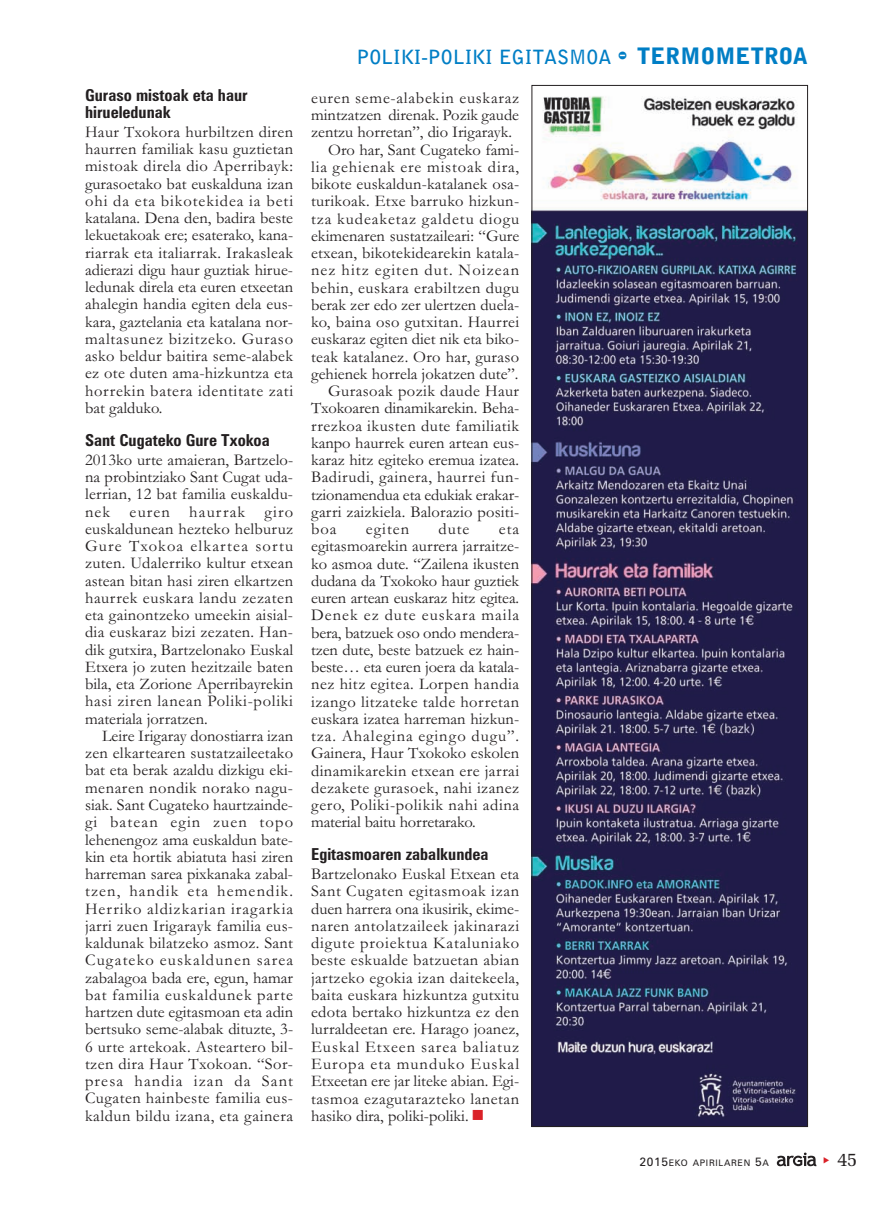
<style>
.page{position:relative;width:893px;height:1212px;background:#fff}
.page>*{position:absolute;margin:0;border:0;box-sizing:border-box;transform-origin:0 0}
.t1{font:700 19.5px "Bell Gothic Std";color:#007ec5}
.t2{font:19.5px "Memoir";color:#231f20}
.t3{font:16.5px/17.2px "Garamond";letter-spacing:.015em;color:#231f20;text-align:justify}
.t4{font:700 condensed 16.5px/17.2px "Zurich BT";color:#231f20}
.t5{font:16.5px "Garamond";letter-spacing:-.01em;color:#231f20}
.t6{font:16.5px "Garamond";letter-spacing:-.005em;color:#231f20}
.t7{font:16.5px "Garamond";letter-spacing:.045em;color:#231f20}
.t8{font:16.5px "Garamond";letter-spacing:.05em;color:#231f20}
.t9{font:16.5px "Garamond";letter-spacing:.055em;color:#231f20}
.t10{font:16.5px "Garamond";letter-spacing:.07em;color:#231f20}
.t11{font:9px "Zurich BT";letter-spacing:.075em;color:#231f20}
.s1{font-family:"Bodiac";font-weight:400;font-size:22.5px}
.s2{font-weight:900;font-size:22.5px}
.s3{color:#da2128}
.s4{font-size:12px}
</style>
<div class="page">
<svg style="left:777px;top:1152px;width:39px;height:14px"></svg>
<img style="left:533px;top:96px;width:273px;height:1029px">
<p class="t4" style="left:85px;top:88px;width:164px">Guraso mistoak eta haur hirueledunak</p>
<p class="t3" style="left:85px;top:125px;width:210px">Haur Txokora hurbiltzen diren haurren familiak kasu guztietan mistoak direla dio Aperribayk: gurasoetako bat euskalduna izan ohi da eta bikotekidea ia beti katalana. Dena den, badira beste lekuetakoak ere; esaterako, kana&shy;riarrak eta italiarrak. Irakasleak adierazi digu haur guztiak hirue&shy;ledunak direla eta euren etxeetan ahalegin handia egiten dela eus&shy;kara, gaztelania eta katalana nor&shy;maltasunez bizitzeko. Guraso asko beldur baitira seme-alabek ez ote duten ama-hizkuntza eta horrekin batera identitate zati bat galduko.</p>
<p class="t4" style="left:85px;top:433px;width:186px">Sant Cugateko Gure Txokoa</p>
<p class="t3" style="left:85px;top:453px;width:210px">2013ko urte amaieran, Bartzelo&shy;na probintziako Sant Cugat uda&shy;lerrian, 12 bat familia euskaldu&shy;nek euren haurrak giro euskaldunean hezteko helburuz Gure Txokoa elkartea sortu zuten. Udalerriko kultur etxean astean bitan hasi ziren elkartzen haurrek euskara landu zezaten eta gainontzeko umeekin aisial&shy;dia euskaraz bizi zezaten. Han&shy;dik gutxira, Bartzelonako Euskal Etxera jo zuten hezitzaile baten bila, eta Zorione Aperribayrekin hasi ziren lanean Poliki-poliki materiala jorratzen.</p>
<p class="t3" style="left:85px;top:729px;width:210px;text-indent:17px">Leire Irigaray donostiarra izan zen elkartearen sustatzaileetako bat eta berak azaldu dizkigu eki&shy;menaren nondik norako nagu&shy;siak. Sant Cugateko haurtzainde&shy;gi batean egin zuen topo lehenengoz ama euskaldun bate&shy;kin eta hortik abiatuta hasi ziren harreman sarea pixkanaka zabal&shy;tzen, handik eta hemendik.<br>Herriko aldizkarian iragarkia jarri zuen Irigarayk familia eus&shy;kaldunak bilatzeko asmoz. Sant Cugateko euskaldunen sarea zabalagoa bada ere, egun, hamar bat familia euskaldunek parte hartzen dute egitasmoan eta adin bertsuko seme-alabak dituzte, 3- 6 urte artekoak. Asteartero bil&shy;tzen dira Haur Txokoan. “Sor&shy;presa handia izan da Sant Cugaten hainbeste familia eus&shy;kaldun bildu izana, eta gainera</p>
<p class="t1" style="left:356px;top:46px;width:453px">POLIKI-POLIKI EGITASMOA <span class="s1">-</span> <span class="s2">TERMOMETROA</span></p>
<p class="t7" style="left:311px;top:92px;width:210px">euren seme-alabekin euskaraz</p>
<p class="t3" style="left:311px;top:108px;width:210px">mintzatzen direnak. Pozik gaude</p>
<p class="t3" style="left:311px;top:125px;width:202px">zentzu horretan”, dio Irigarayk.</p>
<p class="t3" style="left:328px;top:143px;width:193px">Oro har, Sant Cugateko fami-</p>
<p class="t8" style="left:311px;top:161px;width:210px">lia gehienak ere mistoak dira,</p>
<p class="t3" style="left:311px;top:177px;width:210px">bikote euskaldun-katalanek osa-</p>
<p class="t3" style="left:311px;top:194px;width:210px">turikoak. Etxe barruko hizkun-</p>
<p class="t9" style="left:311px;top:213px;width:210px">tza kudeaketaz galdetu diogu</p>
<p class="t3" style="left:311px;top:229px;width:210px">ekimenaren sustatzaileari: “Gure</p>
<p class="t3" style="left:311px;top:246px;width:210px">etxean, bikotekidearekin katala-</p>
<p class="t10" style="left:311px;top:265px;width:210px">nez hitz egiten dut. Noizean</p>
<p class="t3" style="left:311px;top:281px;width:210px">behin, euskara erabiltzen dugu</p>
<p class="t3" style="left:311px;top:298px;width:210px">berak zer edo zer ulertzen duela-</p>
<p class="t3" style="left:311px;top:315px;width:210px">ko, baina oso gutxitan. Haurrei</p>
<p class="t3" style="left:311px;top:332px;width:210px">euskaraz egiten diet nik eta biko-</p>
<p class="t3" style="left:311px;top:350px;width:210px">teak katalanez. Oro har, guraso</p>
<p class="t3" style="left:311px;top:367px;width:209px">gehienek horrela jokatzen dute”.</p>
<p class="t3" style="left:328px;top:384px;width:193px">Gurasoak pozik daude Haur</p>
<p class="t6" style="left:311px;top:403px;width:210px">Txokoaren dinamikarekin. Beha-</p>
<p class="t3" style="left:311px;top:419px;width:210px">rrezkoa ikusten dute familiatik</p>
<p class="t3" style="left:311px;top:436px;width:210px">kanpo haurrek euren artean eus-</p>
<p class="t3" style="left:311px;top:453px;width:210px">karaz hitz egiteko eremua izatea.</p>
<p class="t3" style="left:311px;top:470px;width:210px">Badirudi, gainera, haurrei fun-</p>
<p class="t5" style="left:311px;top:489px;width:210px">tzionamendua eta edukiak erakar-</p>
<p class="t3" style="left:311px;top:505px;width:210px">garri zaizkiela. Balorazio positi-</p>
<p class="t3" style="left:311px;top:522px;width:27px">boa</p>
<p class="t3" style="left:366px;top:522px;width:45px">egiten</p>
<p class="t3" style="left:438px;top:522px;width:33px">dute</p>
<p class="t3" style="left:311px;top:522px;width:210px;text-indent:188px">eta egitasmoarekin aurrera jarraitze&shy;ko asmoa dute. “Zailena ikusten dudana da Txokoko haur guztiek euren artean euskaraz hitz egitea.<br>Denek ez dute euskara maila bera, batzuek oso ondo mendera&shy;tzen dute, beste batzuek ez hain&shy;beste… eta euren joera da katala&shy;nez hitz egitea. Lorpen handia izango litzateke talde horretan euskara izatea harreman hizkun&shy;tza. Ahalegina egingo dugu”.<br>Gainera, Haur Txokoko eskolen dinamikarekin etxean ere jarrai dezakete gurasoek, nahi izanez gero, Poliki-polikik nahi adina material baitu horretarako.</p>
<p class="t4" style="left:311px;top:847px;width:179px">Egitasmoaren zabalkundea</p>
<p class="t3" style="left:311px;top:867px;width:210px">Bartzelonako Euskal Etxean eta Sant Cugaten egitasmoak izan duen harrera ona ikusirik, ekime&shy;naren antolatzaileek jakinarazi digute proiektua Kataluniako beste eskualde batzuetan abian jartzeko egokia izan daitekeela, baita euskara hizkuntza gutxitu edota bertako hizkuntza ez den lurraldeetan ere. Harago joanez, Euskal Etxeen sarea baliatuz Europa eta munduko Euskal Etxeetan ere jar liteke abian. Egi&shy;tasmoa ezagutarazteko lanetan hasiko dira, poliki-poliki. <span class="s3">■</span></p>
<p class="t11" style="left:639px;top:1160px;width:131px"><span class="s4">2015</span>EKO APIRILAREN <span class="s4">5</span>A</p>
<p class="t2" style="left:837px;top:1147px;width:22px">45</p>
</div>
